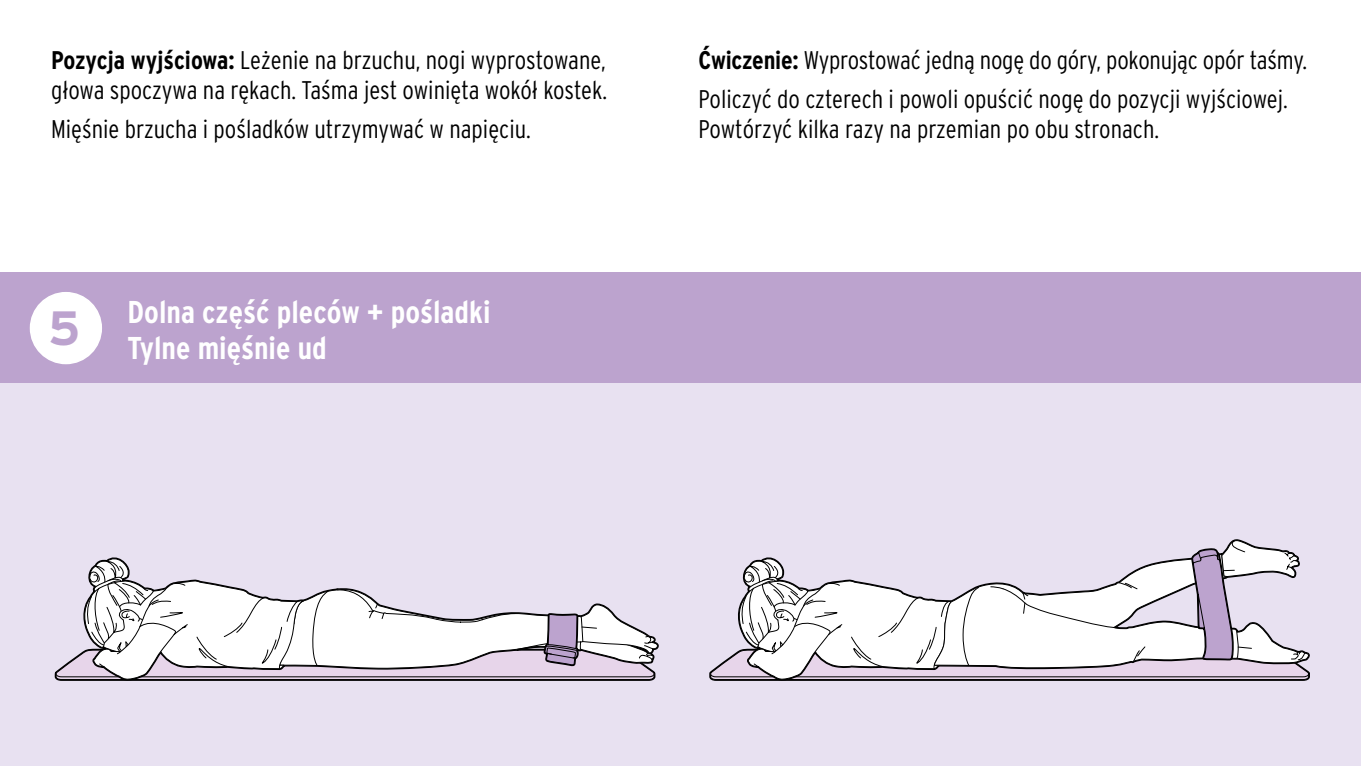
<style>
.page{position:relative;width:1361px;height:766px;background:#fff}
.page>*{position:absolute;margin:0;border:0;box-sizing:border-box;transform-origin:0 0}
.ID_M01_KREIS_SCHWARZ{font:700 48px "Interstate OT";color:#bca3ce}
.ID_ANREDE_GRUSS{font:700 condensed 31.5px/36.3px "Interstate OT";color:#fff}
.ID_FLIESSTEXT{font:300 condensed 25.5px/30px "Interstate OT";color:#000}
.s1{font-weight:700}
</style>
<div class="page">
<div style="left:0;top:383px;width:1361px;height:382px;background:#e8e1f1"></div>
<div style="left:0;top:272px;width:1361px;height:111px;background:#bca3ce"></div>
<svg style="left:55px;top:557px;width:603px;height:123px"></svg>
<div style="left:31px;top:292px;width:70px;height:71px;background:#fff;border-radius:50%"></div>
<div style="left:30px;top:292px;width:72px;height:72px;border:2px solid #fff;border-radius:50%"></div>
<svg style="left:709px;top:539px;width:601px;height:141px"></svg>
<p class="ID_FLIESSTEXT" style="left:51px;top:45px;width:557px"><span class="s1">Pozycja wyjściowa:</span> Leżenie na brzuchu, nogi wyprostowane, głowa spoczywa na rękach. Taśma jest owinięta wokół kostek.</p>
<p class="ID_FLIESSTEXT" style="left:51px;top:114px;width:481px">Mięśnie brzucha i pośladków utrzymywać w napięciu.</p>
<p class="ID_M01_KREIS_SCHWARZ" style="left:48px;top:299px;width:34px">5</p>
<p class="ID_ANREDE_GRUSS" style="left:128px;top:293px;width:365px">Dolna część pleców + pośladki<br>Tylne mięśnie ud</p>
<p class="ID_FLIESSTEXT" style="left:698px;top:45px;width:610px"><span class="s1">Ćwiczenie:</span> Wyprostować jedną nogę do góry, pokonując opór taśmy.</p>
<p class="ID_FLIESSTEXT" style="left:698px;top:84px;width:591px">Policzyć do czterech i powoli opuścić nogę do pozycji wyjściowej.<br>Powtórzyć kilka razy na przemian po obu stronach.</p>
</div>
